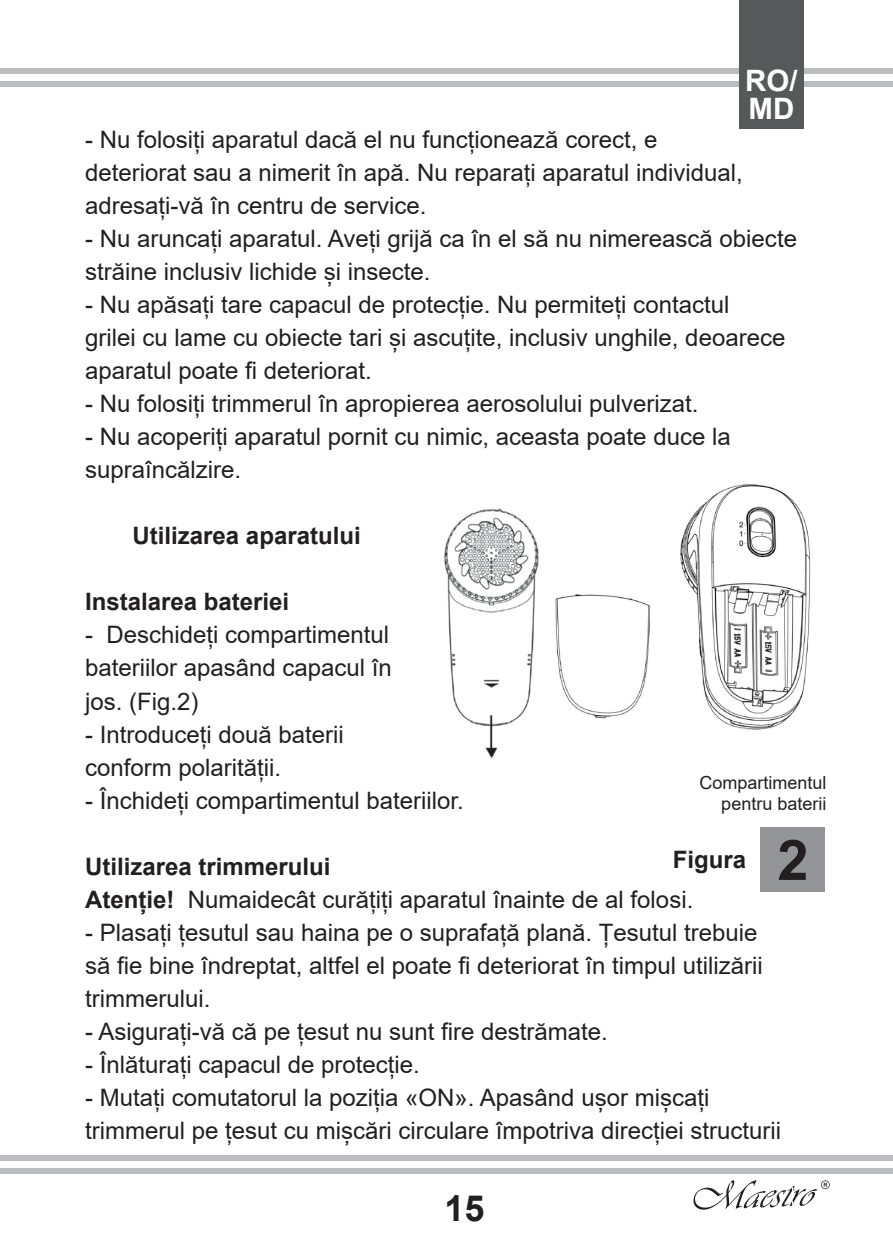
<style>
.page{position:relative;width:893px;height:1259px;background:#fff}
.page>*{position:absolute;margin:0;border:0;box-sizing:border-box;transform-origin:0 0}
.t1{font:700 56.1px "Arial";color:#231f20}
.t2{font:700 36px "Arial";color:#231f20}
.t3{font:700 29.4px "Arial";color:#fff}
.t4{font:24px/33px "Arial";color:#231f20}
.t5{font:700 24px "Arial";color:#231f20}
.t6{font:18px/21px "Arial";color:#231f20;text-align:right}
.s1{font-weight:700}
</style>
<div class="page">
<div style="left:0;top:68px;width:893px;height:6px;background:#bcbdc0"></div>
<div style="left:0;top:1155px;width:893px;height:5px;background:#bcbdc0"></div>
<div style="left:0;top:81px;width:893px;height:6px;background:#bcbdc0"></div>
<div style="left:0;top:1168px;width:893px;height:6px;background:#bcbdc0"></div>
<svg style="left:693px;top:1180px;width:137px;height:29px"></svg>
<div style="left:739px;top:0;width:65px;height:128px;background:#57585a"></div>
<div style="left:760px;top:827px;width:65px;height:65px;background:#939598"></div>
<img style="left:444px;top:508px;width:95px;height:250px">
<img style="left:555px;top:484px;width:256px;height:246px">
<p class="t3" style="left:745px;top:60px;width:54px">RO/</p>
<p class="t3" style="left:748px;top:88px;width:47px">MD</p>
<p class="t4" style="left:85px;top:123px;width:659px">- Nu folosiți aparatul dacă el nu funcționează corect, e deteriorat sau a nimerit în apă. Nu reparați aparatul individual, adresați-vă în centru de service.</p>
<p class="t4" style="left:85px;top:222px;width:713px">- Nu aruncați aparatul. Aveți grijă ca în el să nu nimerească obiecte străine inclusiv lichide și insecte.</p>
<p class="t4" style="left:85px;top:288px;width:702px">- Nu apăsați tare capacul de protecție. Nu permiteți contactul grilei cu lame cu obiecte tari și ascuțite, inclusiv unghile, deoarece aparatul poate fi deteriorat.</p>
<p class="t4" style="left:85px;top:387px;width:615px">- Nu folosiți trimmerul în apropierea aerosolului pulverizat.</p>
<p class="t4" style="left:85px;top:420px;width:647px">- Nu acoperiți aparatul pornit cu nimic, aceasta poate duce la supraîncălzire.</p>
<p class="t5" style="left:133px;top:519px;width:230px">Utilizarea aparatului</p>
<p class="t5" style="left:85px;top:585px;width:206px">Instalarea bateriei</p>
<p class="t4" style="left:85px;top:618px;width:308px;text-align:justify">- Deschideți compartimentul bateriilor apasând capacul în jos. (Fig.2)</p>
<p class="t4" style="left:85px;top:717px;width:260px">- Introduceți două baterii conform polarității.</p>
<p class="t4" style="left:85px;top:783px;width:380px">- Închideți compartimentul bateriilor.</p>
<p class="t6" style="left:699px;top:772px;width:129px">Compartimentul pentru baterii</p>
<p class="t5" style="left:673px;top:842px;width:75px">Figura</p>
<p class="t1" style="left:777px;top:820px;width:33px">2</p>
<p class="t5" style="left:85px;top:849px;width:247px">Utilizarea trimmerului</p>
<p class="t4" style="left:85px;top:882px;width:610px"><span class="s1">Atenție!</span> Numaidecât curățiți aparatul înainte de al folosi.</p>
<p class="t4" style="left:85px;top:915px;width:679px">- Plasați țesutul sau haina pe o suprafață plană. Țesutul trebuie să fie bine îndreptat, altfel el poate fi deteriorat în timpul utilizării trimmerului.</p>
<p class="t4" style="left:85px;top:1014px;width:524px">- Asigurați-vă că pe țesut nu sunt fire destrămate.</p>
<p class="t4" style="left:85px;top:1047px;width:336px">- Înlăturați capacul de protecție.</p>
<p class="t4" style="left:85px;top:1080px;width:698px">- Mutați comutatorul la poziția «ON». Apasând ușor mișcați trimmerul pe țesut cu mișcări circulare împotriva direcției structurii</p>
<h2 class="t2" style="left:444px;top:1183px;width:42px">15</h2>
</div>
